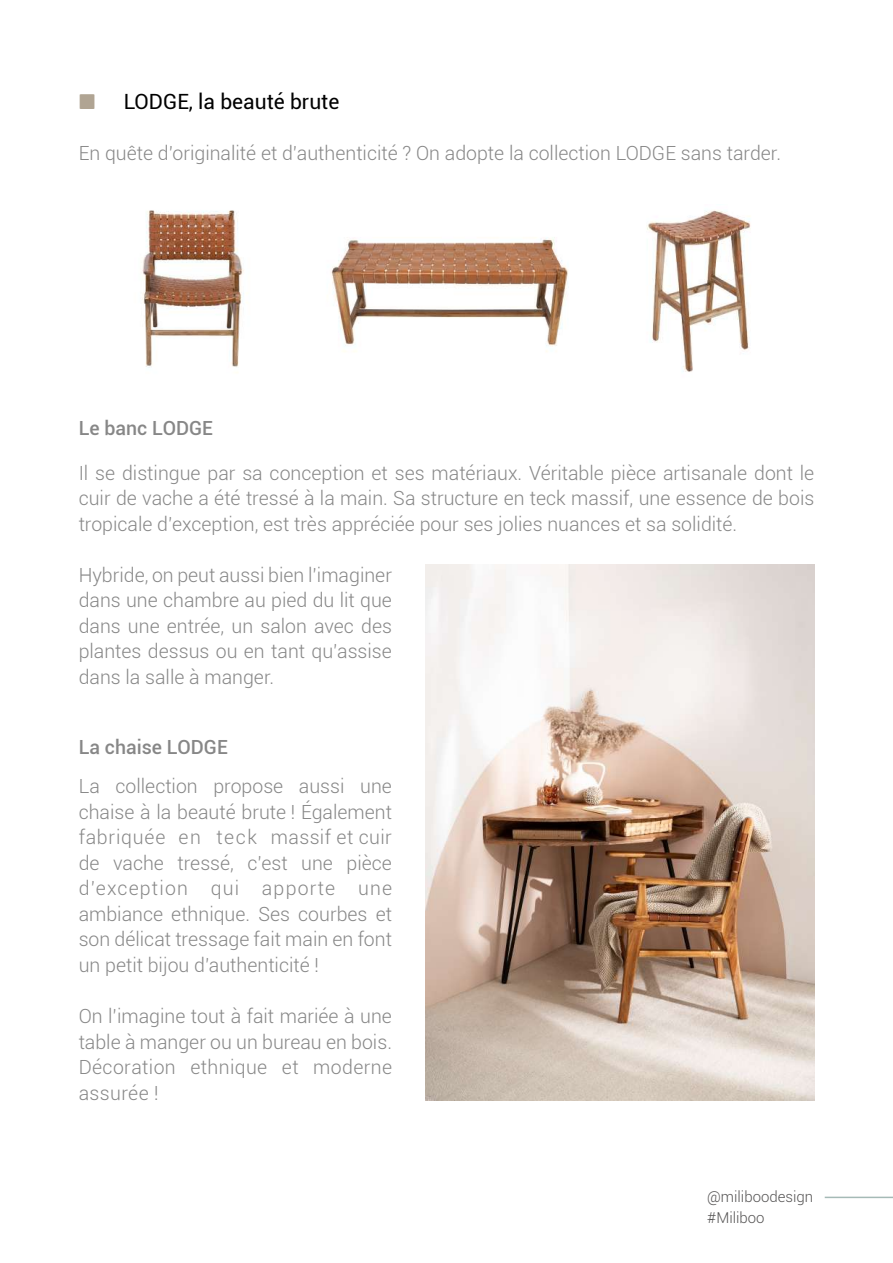
<style>
.page{position:relative;width:893px;height:1263px;background:#fff}
.page>*{position:absolute;margin:0;border:0;box-sizing:border-box;transform-origin:0 0}
.t1{font:21px "Roboto";color:#000}
.t2{font:21px "Guifxv 2 Transports";color:#b0a493}
.t3{font:300 19.5px/25.5px "Roboto";color:#878787;text-align:justify}
.t4{font:500 19.5px "Roboto";color:#878787}
.t5{font:300 15px/21px "Roboto";color:#555454}
</style>
<div class="page">
<hr style="left:825px;top:1196px;width:68px;height:2px;background:#a5bab6">
<img style="left:426px;top:565px;width:388px;height:535px">
<img style="left:331px;top:237px;width:237px;height:115px">
<img style="left:142px;top:210px;width:102px;height:163px">
<img style="left:647px;top:210px;width:104px;height:162px">
<p class="t2" style="left:79px;top:92px;width:18px">3</p>
<p class="t1" style="left:124px;top:87px;width:217px">LODGE, la beauté brute</p>
<p class="t3" style="left:79px;top:140px;width:704px">En quête d’originalité et d’authenticité ? On adopte la collection LODGE sans tarder.</p>
<p class="t4" style="left:79px;top:414px;width:136px">Le banc LODGE</p>
<p class="t3" style="left:79px;top:459px;width:737px">Il se distingue par sa conception et ses matériaux. Véritable pièce artisanale dont le cuir de vache a été tressé à la main. Sa structure en teck massif, une essence de bois tropicale d’exception, est très appréciée pour ses jolies nuances et sa solidité.</p>
<p class="t3" style="left:79px;top:561px;width:315px">Hybride, on peut aussi bien l’imaginer dans une chambre au pied du lit que dans une entrée, un salon avec des plantes dessus ou en tant qu’assise dans la salle à manger.</p>
<p class="t4" style="left:79px;top:734px;width:151px">La chaise LODGE</p>
<p class="t3" style="left:79px;top:773px;width:315px">La collection propose aussi une chaise à la beauté brute ! Également fabriquée en teck massif et cuir de vache tressé, c’est une pièce d’exception qui apporte une ambiance ethnique. Ses courbes et son délicat tressage fait main en font un petit bijou d’authenticité !</p>
<p class="t3" style="left:79px;top:1003px;width:315px">On l’imagine tout à fait mariée à une table à manger ou un bureau en bois.<br>Décoration ethnique et moderne assurée !</p>
<p class="t5" style="left:707px;top:1185px;width:108px">@miliboodesign #Miliboo</p>
</div>
